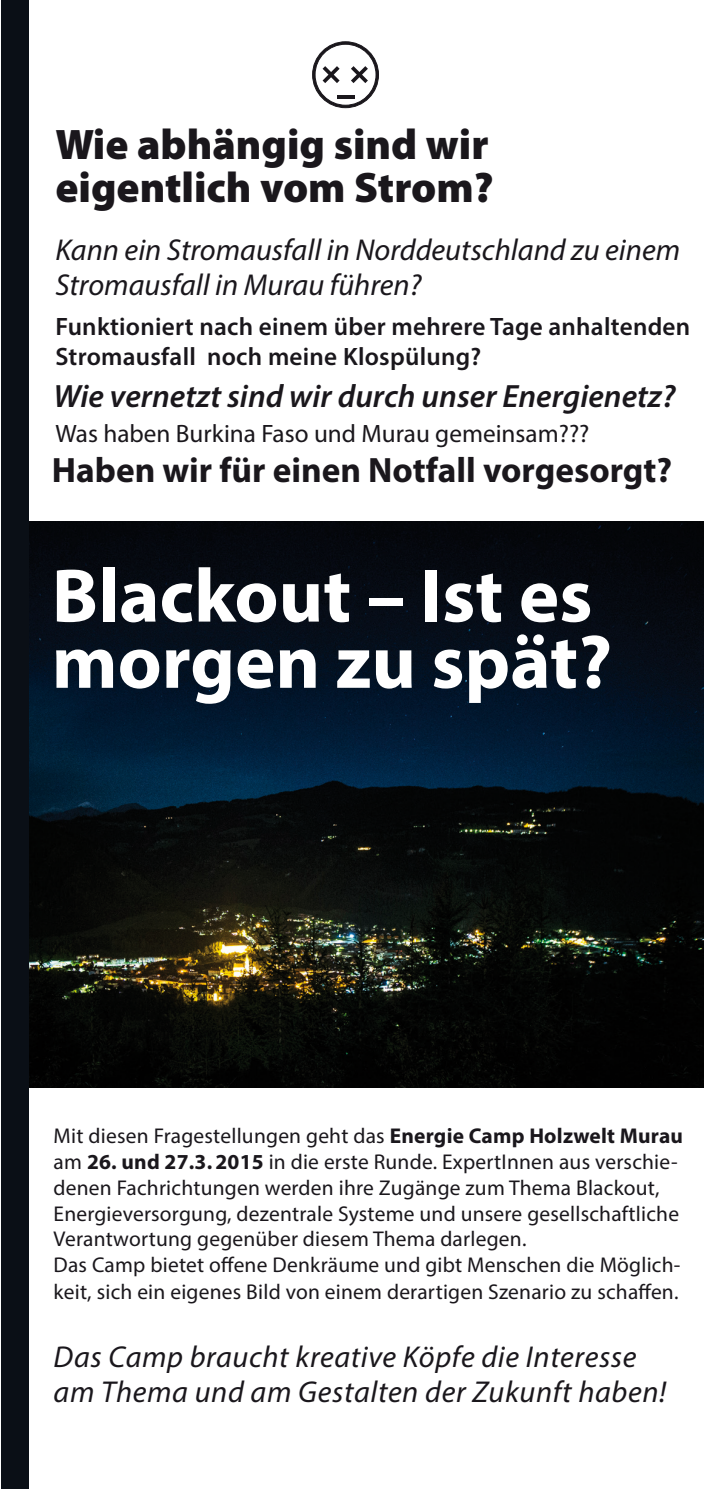
<style>
.page{position:relative;width:709px;height:1489px;background:#fff}
.page>*{position:absolute;margin:0;border:0;box-sizing:border-box;transform-origin:0 0}
.t1{font:700 76.5px/66.2px "Myriad Pro";color:#fff}
.t2{font:900 42.75px/42.8px "Myriad Pro";color:#1a171c}
.t3{font:700 35.25px "Myriad Pro";color:#1a171c}
.t4{font:italic 600 32.25px "Myriad Pro";color:#1a171c}
.t5{font:italic 30.25px/35.2px "Myriad Pro";letter-spacing:.01em;color:#1a171c}
.t6{font:600 25.25px/30.2px "Myriad Pro";letter-spacing:.01em;color:#1a171c}
.t7{font:25.25px "Myriad Pro";color:#1a171c}
.t8{font:21.5px/26px "Myriad Pro";letter-spacing:.01em;color:#1a171c}
.s1{font-weight:700}
</style>
<div class="page">
<img style="left:29px;top:521px;width:674px;height:566px">
<div style="left:2px;top:1px;width:27px;height:1487px;background:#0a0f16"></div>
<svg style="left:312px;top:41px;width:67px;height:67px"></svg>
<h2 class="t2" style="left:55px;top:123px;width:440px">Wie abhängig sind wir eigentlich vom Strom?</h2>
<h3 class="t5" style="left:55px;top:231px;width:626px">Kann ein Stromausfall in Norddeutschland zu einem<br>Stromausfall in Murau führen?</h3>
<p class="t6" style="left:55px;top:310px;width:636px">Funktioniert nach einem über mehrere Tage anhaltenden<br>Stromausfall noch meine Klospülung?</p>
<h3 class="t4" style="left:54px;top:375px;width:623px">Wie vernetzt sind wir durch unser Energienetz?</h3>
<p class="t7" style="left:55px;top:418px;width:535px">Was haben Burkina Faso und Murau gemeinsam???</p>
<h3 class="t3" style="left:52px;top:447px;width:622px">Haben wir für einen Notfall vorgesorgt?</h3>
<h1 class="t1" style="left:52px;top:560px;width:562px">Blackout – Ist es morgen zu spät?</h1>
<p class="t8" style="left:54px;top:1122px;width:631px">Mit diesen Fragestellungen geht das <span class="s1">Energie Camp Holzwelt Murau </span>am <span class="s1">26. und 27.3. 2015</span> in die erste Runde. ExpertInnen aus verschie&shy;denen Fachrichtungen werden ihre Zugänge zum Thema Blackout, Energieversorgung, dezentrale Systeme und unsere gesellschaftliche Verantwortung gegenüber diesem Thema darlegen.<br>Das Camp bietet offene Denkräume und gibt Menschen die Möglich&shy;keit, sich ein eigenes Bild von einem derartigen Szenario zu schaffen.</p>
<h3 class="t5" style="left:54px;top:1338px;width:614px">Das Camp braucht kreative Köpfe die Interesse am Thema und am Gestalten der Zukunft haben!</h3>
</div>
